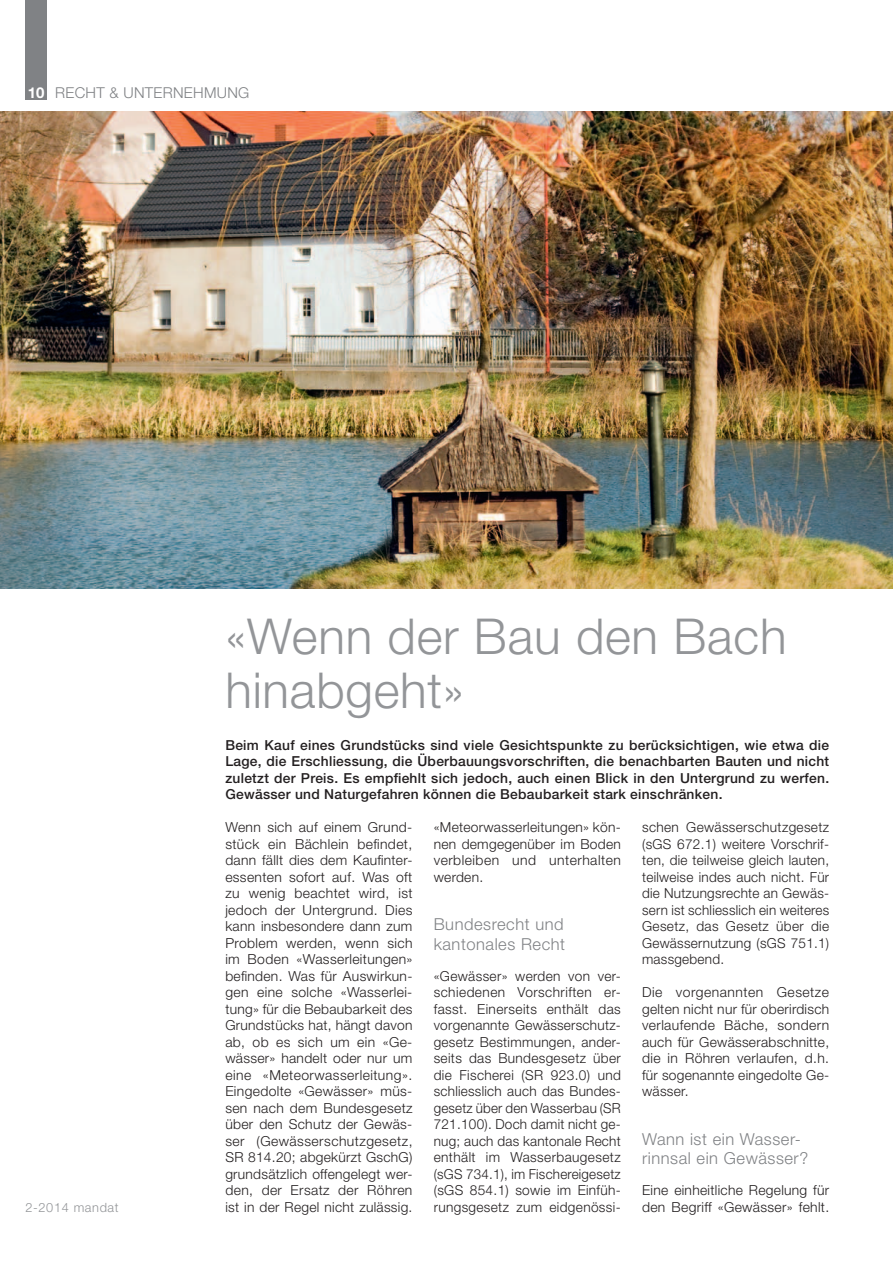
<style>
.page{position:relative;width:893px;height:1263px;background:#fff}
.page>*{position:absolute;margin:0;border:0;box-sizing:border-box;transform-origin:0 0}
.t1{font:300 49.5px/54px "Helvetica Neue";letter-spacing:.015em;color:#939598}
.t2{font:300 16.5px/19.5px "Helvetica Neue";letter-spacing:.035em;color:#808285}
.t3{font:300 15px "Helvetica Neue";letter-spacing:.02em;color:#808285}
.t4{font:300 13.8px/16.5px "Helvetica Neue";letter-spacing:.02em;color:#231f20;text-align:justify}
.t5{font:500 13.8px/16.5px "Helvetica Neue";letter-spacing:.02em;color:#231f20;text-align:justify}
.t6{font:300 12.75px "Helvetica Neue";letter-spacing:.05em;color:#939598}
.s1{font-weight:700;color:#fff}
</style>
<div class="page">
<div style="left:26px;top:0;width:21px;height:100px;background:#808285"></div>
<img style="left:0;top:112px;width:893px;height:476px">
<p class="t3" style="left:28px;top:83px;width:189px"><span class="s1">10</span> Recht &amp; Untern ehmung</p>
<p class="t6" style="left:26px;top:1199px;width:95px">2-2014 mandat</p>
<h1 class="t1" style="left:225px;top:608px;width:563px">«Wenn der Bau den Bach hinabgeht»</h1>
<p class="t5" style="left:225px;top:736px;width:605px">Beim Kauf eines Grundstücks sind viele Gesichtspunkte zu berücksichtigen, wie etwa die Lage, die Erschliessung, die Überbauungsvorschriften, die benachbarten Bauten und nicht zuletzt der Preis. Es empfiehlt sich jedoch, auch einen Blick in den Untergrund zu werfen.<br>Gewässer und Naturgefahren können die Bebaubarkeit stark einschränken.</p>
<p class="t4" style="left:225px;top:819px;width:189px;text-align:left">Wenn sich auf einem Grund&shy;stück ein Bächlein befindet, dann fällt dies dem Kaufinter&shy;essenten sofort auf. Was oft zu wenig beachtet wird, ist jedoch der Untergrund. Dies kann insbesondere dann zum<br>Problem werden, wenn sich im Boden «Wasserleitungen» befinden. Was für Auswirkun&shy;gen eine solche «Wasserlei&shy;tung» für die Bebaubarkeit des<br>Grundstücks hat, hängt davon ab, ob es sich um ein «Ge&shy;wässer» handelt oder nur um eine «Meteorwasserleitung».<br>Eingedolte «Gewässer» müs&shy;sen nach dem Bundesgesetz über den Schutz der Gewäs&shy;ser (Gewässerschutzgesetz,<br>SR 814.20; abgekürzt GschG) grundsätzlich offengelegt wer&shy;den, der Ersatz der Röhren ist in der Regel nicht zulässig.</p>
<p class="t4" style="left:434px;top:819px;width:189px">«Meteorwasserleitungen» kön&shy;nen demgegenüber im Boden verbleiben und unterhalten werden.</p>
<p class="t4" style="left:642px;top:819px;width:189px">schen Gewässerschutzgesetz (sGS 672.1) weitere Vorschrif&shy;ten, die teilweise gleich lauten, teilweise indes auch nicht. Für die Nutzungsrechte an Gewäs&shy;sern ist schliesslich ein weiteres Gesetz, das Gesetz über die Gewässernutzung (sGS 751.1) massgebend.</p>
<p class="t4" style="left:642px;top:984px;width:189px">Die vorgenannten Gesetze gelten nicht nur für oberirdisch verlaufende Bäche, sondern auch für Gewässerabschnitte, die in Röhren verlaufen, d.h. für sogenannte eingedolte Ge&shy;wässer.</p>
<p class="t2" style="left:642px;top:1129px;width:168px">Wann ist ein Wasser&shy;rinnsal ein Gewässer?</p>
<p class="t4" style="left:642px;top:1182px;width:189px">Eine einheitliche Regelung für den Begriff «Gewässer» fehlt.</p>
<p class="t2" style="left:434px;top:914px;width:133px">Bundesrecht und kantonales Recht</p>
<p class="t4" style="left:434px;top:967px;width:189px">«Gewässer» werden von ver&shy;schiedenen Vorschriften er&shy;fasst. Einerseits enthält das vorgenannte Gewässerschutz&shy;gesetz Bestimmungen, ander&shy;seits das Bundesgesetz über die Fischerei (SR 923.0) und schliesslich auch das Bundes&shy;gesetz über den Wasserbau (SR 721.100). Doch damit nicht ge&shy;nug; auch das kantonale Recht enthält im Wasserbaugesetz (sGS 734.1), im Fischereigesetz (sGS 854.1) sowie im Einfüh&shy;rungsgesetz zum eidgenössi-</p>
</div>
